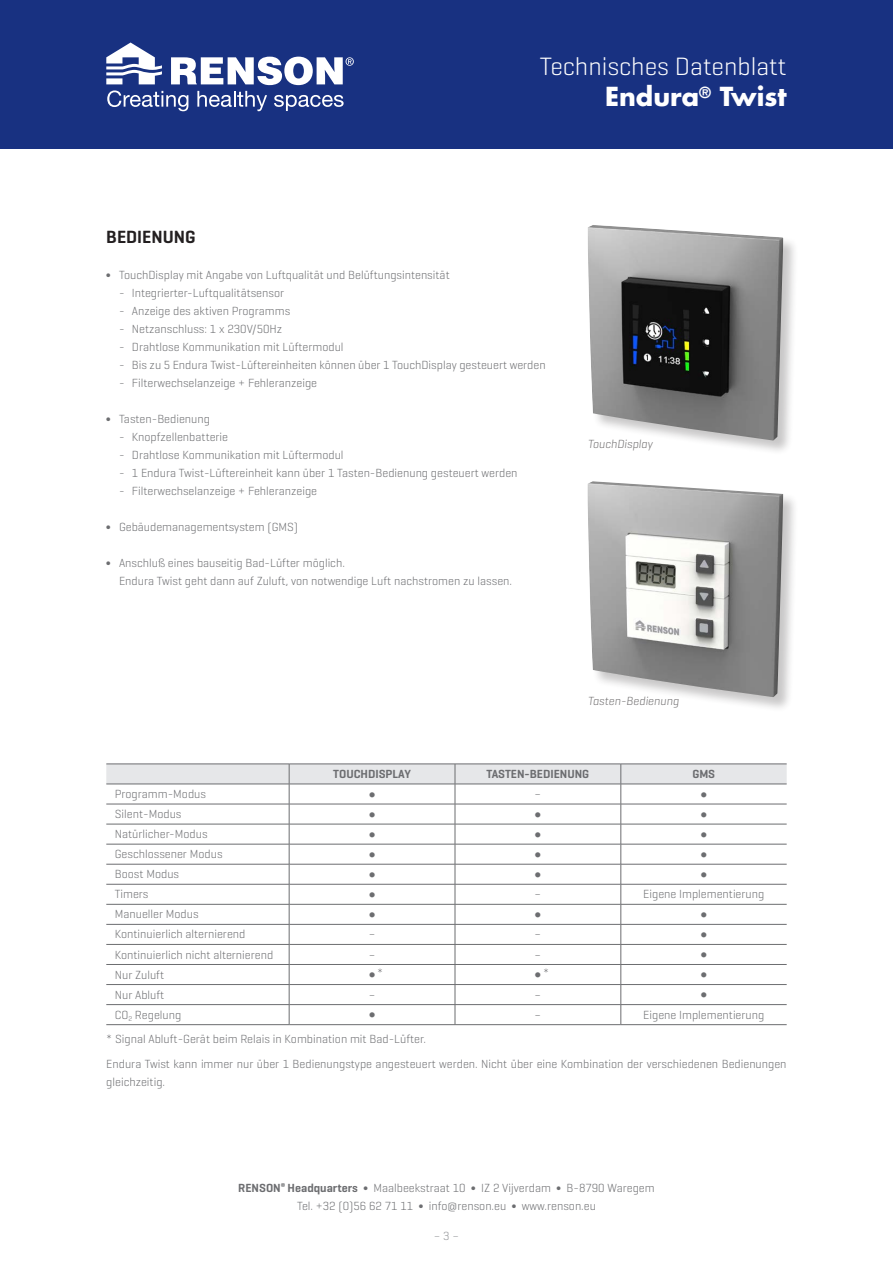
<style>
.page{position:relative;width:893px;height:1263px;background:#fff}
.page>*{position:absolute;margin:0;border:0;box-sizing:border-box;transform-origin:0 0}
.t1{font:300 25.5px "Geogrotesque";color:#fff}
.t2{font:700 25.5px "Futura Std";color:#fff}
.Titel_Paragraaf{font:600 18px "Geogrotesque";color:#231f20}
.Text_Body{font:300 16.5px "Geogrotesque";color:#6c6d70}
.Text_Body-2{font:300 12px/18px "Geogrotesque";color:#6c6d70;text-align:center}
.Insprong_2{font:300 12px "Geogrotesque";color:#6c6d70}
.Insprong_1{font:300 12px/18px "Geogrotesque";color:#6c6d70}
.Tabeltekst{font:600 12px "Geogrotesque";color:#6c6d70}
.Text_Bij_Beeld{font:italic 300 12px "Geogrotesque";color:#716f70}
.t3{font:300 12px "Geogrotesque";color:#939598}
.s1{font-weight:600}
</style>
<div class="page">
<div style="left:0;top:0;width:893px;height:149px;background:#183181"></div>
<svg style="left:106px;top:43px;width:248px;height:68px"></svg>
<div style="left:587px;top:481px;width:212px;height:231px;background:#231f20;opacity:.25"></div>
<img style="left:588px;top:481px;width:195px;height:216px">
<div style="left:587px;top:225px;width:212px;height:231px;background:#231f20;opacity:.25"></div>
<img style="left:588px;top:225px;width:195px;height:215px">
<hr style="left:106px;top:1024px;width:183px;height:1px;background:#6c6d70">
<hr style="left:289px;top:1024px;width:166px;height:1px;background:#6c6d70">
<hr style="left:455px;top:1024px;width:166px;height:1px;background:#6c6d70">
<svg style="left:106px;top:765px;width:681px;height:259px"></svg>
<hr style="left:621px;top:804px;width:166px;height:1px;background:#6c6d70">
<hr style="left:621px;top:824px;width:166px;height:1px;background:#6c6d70">
<hr style="left:621px;top:844px;width:166px;height:1px;background:#6c6d70">
<hr style="left:621px;top:864px;width:166px;height:1px;background:#6c6d70">
<hr style="left:621px;top:884px;width:166px;height:1px;background:#6c6d70">
<hr style="left:621px;top:904px;width:166px;height:1px;background:#6c6d70">
<hr style="left:621px;top:924px;width:166px;height:1px;background:#6c6d70">
<hr style="left:621px;top:944px;width:166px;height:1px;background:#6c6d70">
<hr style="left:621px;top:964px;width:166px;height:1px;background:#6c6d70">
<hr style="left:621px;top:984px;width:166px;height:1px;background:#6c6d70">
<hr style="left:621px;top:1004px;width:166px;height:1px;background:#6c6d70">
<hr style="left:621px;top:1024px;width:166px;height:1px;background:#6c6d70">
<hr style="left:106px;top:764px;width:183px;height:1px;background:#6c6d70">
<hr style="left:289px;top:764px;width:166px;height:1px;background:#6c6d70">
<hr style="left:455px;top:764px;width:166px;height:1px;background:#6c6d70">
<hr style="left:621px;top:764px;width:166px;height:1px;background:#6c6d70">
<h1 class="t1" style="left:540px;top:50px;width:248px">Technisches Datenblatt</h1>
<h1 class="t2" style="left:605px;top:80px;width:183px">Endura<sup>®</sup> Twist</h1>
<p class="Titel_Paragraaf" style="left:106px;top:226px;width:91px">BEDIENUNG</p>
<p class="Insprong_1" style="left:106px;top:266px;width:345px">∫ TouchDisplay mit Angabe von Luftqualität und Belüftungsintensität</p>
<p class="Insprong_2" style="left:119px;top:286px;width:167px">- Integrierter-Luftqualitätsensor</p>
<p class="Insprong_2" style="left:119px;top:304px;width:173px">- Anzeige des aktiven Programms</p>
<p class="Insprong_2" style="left:119px;top:322px;width:165px">- Netzanschluss: 1 x 230V/50Hz</p>
<p class="Insprong_2" style="left:119px;top:340px;width:226px">- Drahtlose Kommunikation mit Lüftermodul</p>
<p class="Insprong_2" style="left:119px;top:358px;width:428px">- Bis zu 5 Endura Twist-Lüftereinheiten können über 1 TouchDisplay gesteuert werden</p>
<p class="Insprong_2" style="left:119px;top:376px;width:200px">- Filterwechselanzeige + Fehleranzeige</p>
<p class="Insprong_1" style="left:106px;top:410px;width:105px">∫ Tasten-Bedienung</p>
<p class="Insprong_2" style="left:119px;top:430px;width:111px">- Knopfzellenbatterie</p>
<p class="Insprong_2" style="left:119px;top:448px;width:226px">- Drahtlose Kommunikation mit Lüftermodul</p>
<p class="Insprong_2" style="left:119px;top:466px;width:400px">- 1 Endura Twist-Lüftereinheit kann über 1 Tasten-Bedienung gesteuert werden</p>
<p class="Insprong_2" style="left:119px;top:484px;width:200px">- Filterwechselanzeige + Fehleranzeige</p>
<p class="Insprong_1" style="left:106px;top:518px;width:193px">∫ Gebäudemanagementsystem (GMS)</p>
<p class="Insprong_1" style="left:119px;top:554px;width:395px;text-indent:-13px">∫ Anschluß eines bauseitig Bad-Lüfter möglich.<br>Endura Twist geht dann auf Zuluft, von notwendige Luft nachstromen zu lassen.</p>
<p class="Text_Bij_Beeld" style="left:588px;top:437px;width:66px">TouchDisplay</p>
<p class="Text_Bij_Beeld" style="left:588px;top:693px;width:93px">Tasten-Bedienung</p>
<p class="Tabeltekst" style="left:333px;top:766px;width:79px">TOUCHDISPLAY</p>
<p class="Tabeltekst" style="left:487px;top:766px;width:104px">TASTEN-BEDIENUNG</p>
<p class="Tabeltekst" style="left:692px;top:766px;width:24px">GMS</p>
<p class="Text_Body-2" style="left:115px;top:784px;width:93px">Programm-Modus</p>
<p class="Text_Body" style="left:369px;top:784px;width:8px">∫</p>
<p class="Text_Body-2" style="left:535px;top:784px;width:8px">–</p>
<p class="Text_Body" style="left:701px;top:784px;width:8px">∫</p>
<p class="Text_Body-2" style="left:115px;top:805px;width:68px">Silent-Modus</p>
<p class="Text_Body" style="left:369px;top:804px;width:8px">∫</p>
<p class="Text_Body" style="left:535px;top:804px;width:8px">∫</p>
<p class="Text_Body" style="left:701px;top:804px;width:8px">∫</p>
<p class="Text_Body-2" style="left:115px;top:825px;width:94px">Natürlicher-Modus</p>
<p class="Text_Body" style="left:369px;top:824px;width:8px">∫</p>
<p class="Text_Body" style="left:535px;top:824px;width:8px">∫</p>
<p class="Text_Body" style="left:701px;top:824px;width:8px">∫</p>
<p class="Text_Body-2" style="left:115px;top:845px;width:109px">Geschlossener Modus</p>
<p class="Text_Body" style="left:369px;top:844px;width:8px">∫</p>
<p class="Text_Body" style="left:535px;top:844px;width:8px">∫</p>
<p class="Text_Body" style="left:701px;top:844px;width:8px">∫</p>
<p class="Text_Body-2" style="left:115px;top:865px;width:66px">Boost Modus</p>
<p class="Text_Body" style="left:369px;top:864px;width:8px">∫</p>
<p class="Text_Body" style="left:535px;top:864px;width:8px">∫</p>
<p class="Text_Body" style="left:701px;top:864px;width:8px">∫</p>
<p class="Text_Body-2" style="left:115px;top:885px;width:35px">Timers</p>
<p class="Text_Body" style="left:369px;top:884px;width:8px">∫</p>
<p class="Text_Body-2" style="left:535px;top:885px;width:8px">–</p>
<p class="Text_Body-2" style="left:643px;top:885px;width:123px">Eigene Implementierung</p>
<p class="Text_Body-2" style="left:115px;top:905px;width:85px">Manueller Modus</p>
<p class="Text_Body" style="left:369px;top:904px;width:8px">∫</p>
<p class="Text_Body" style="left:535px;top:904px;width:8px">∫</p>
<p class="Text_Body" style="left:701px;top:904px;width:8px">∫</p>
<p class="Text_Body-2" style="left:115px;top:925px;width:132px">Kontinuierlich alternierend</p>
<p class="Text_Body-2" style="left:369px;top:925px;width:8px">–</p>
<p class="Text_Body-2" style="left:535px;top:925px;width:8px">–</p>
<p class="Text_Body" style="left:701px;top:924px;width:8px">∫</p>
<p class="Text_Body-2" style="left:115px;top:945px;width:160px">Kontinuierlich nicht alternierend</p>
<p class="Text_Body-2" style="left:369px;top:945px;width:8px">–</p>
<p class="Text_Body-2" style="left:535px;top:945px;width:8px">–</p>
<p class="Text_Body" style="left:701px;top:944px;width:8px">∫</p>
<p class="Text_Body-2" style="left:115px;top:965px;width:51px">Nur Zuluft</p>
<p class="Text_Body" style="left:369px;top:964px;width:16px">∫<sup>*</sup></p>
<p class="Text_Body" style="left:535px;top:964px;width:16px">∫<sup>*</sup></p>
<p class="Text_Body" style="left:701px;top:964px;width:8px">∫</p>
<p class="Text_Body-2" style="left:115px;top:985px;width:51px">Nur Abluft</p>
<p class="Text_Body-2" style="left:369px;top:985px;width:8px">–</p>
<p class="Text_Body-2" style="left:535px;top:985px;width:8px">–</p>
<p class="Text_Body" style="left:701px;top:984px;width:8px">∫</p>
<p class="Text_Body-2" style="left:115px;top:1005px;width:68px">CO<sub>2</sub> Regelung</p>
<p class="Text_Body" style="left:369px;top:1004px;width:8px">∫</p>
<p class="Text_Body-2" style="left:535px;top:1005px;width:8px">–</p>
<p class="Text_Body-2" style="left:643px;top:1005px;width:123px">Eigene Implementierung</p>
<p class="Text_Body-2" style="left:106px;top:1030px;width:321px">* Signal Abluft-Gerät beim Relais in Kombination mit Bad-Lüfter.</p>
<p class="Text_Body-2" style="left:106px;top:1054px;width:682px;text-align:left">Endura Twist kann immer nur über 1 Bedienungstype angesteuert werden. Nicht über eine Kombination der verschiedenen Bedienungen gleichzeitig.</p>
<p class="Text_Body-2" style="left:238px;top:1179px;width:418px"><span class="s1">RENSON</span><sup>®</sup> <span class="s1">Headquarters</span> ∫ Maalbeekstraat 10 ∫ IZ 2 Vijverdam ∫ B-8790 Waregem<br>Tel. +32 (0)56 62 71 11 ∫ info@renson.eu ∫ www.renson.eu</p>
<p class="t3" style="left:434px;top:1228px;width:27px">– 3 –</p>
</div>
